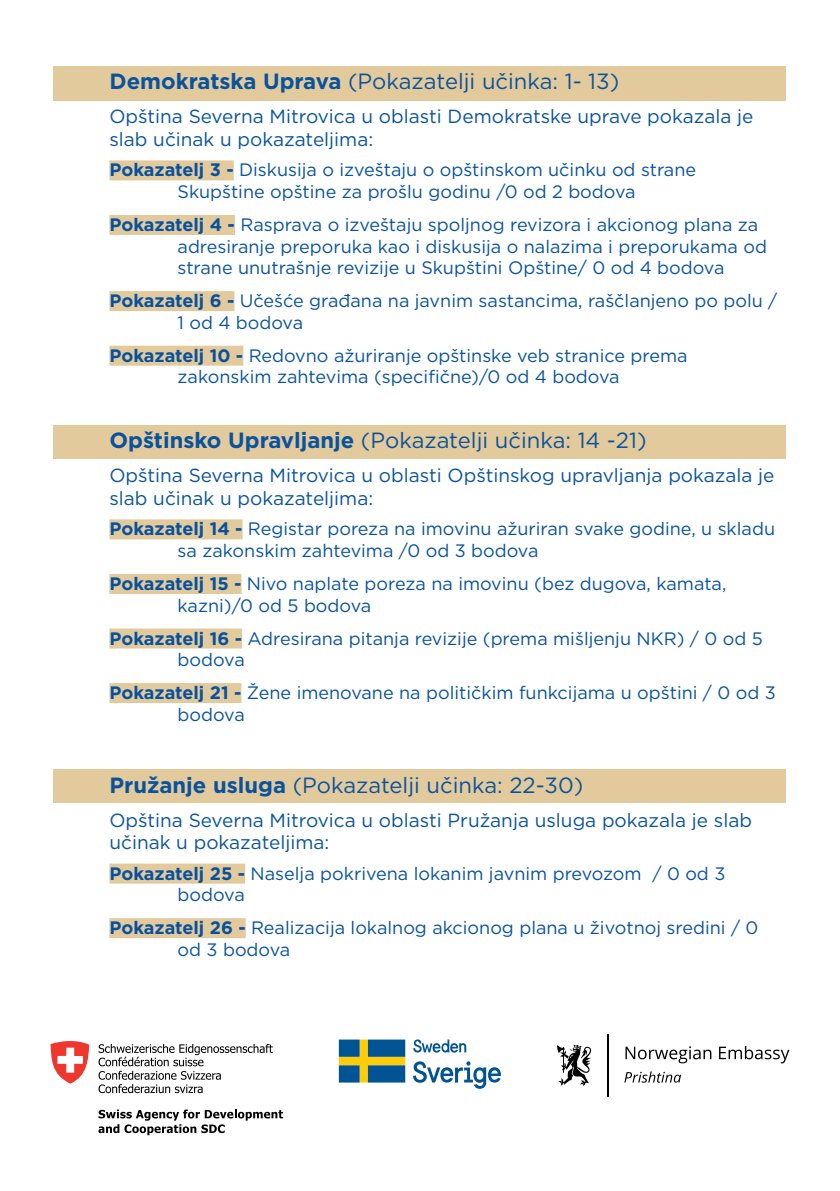
<style>
.page{position:relative;width:840px;height:1191px;background:#fff}
.page>*{position:absolute;margin:0;border:0;box-sizing:border-box;transform-origin:0 0}
.t1{font:22px "Gotham";color:#09539e}
.t2{font:19px/22.8px "Gotham";color:#09539e}
.t3{font:18px/21.6px "Gotham";color:#09539e}
.s1{font-weight:700}
.s2{font-weight:700;color:#0651a0}
</style>
<div class="page">
<div style="left:53px;top:66px;width:731px;height:34px;background:#e3ca9d"></div>
<div style="left:109px;top:160px;width:124px;height:20px;background:#e3ca9d"></div>
<div style="left:109px;top:215px;width:126px;height:20px;background:#e3ca9d"></div>
<div style="left:109px;top:291px;width:125px;height:20px;background:#e3ca9d"></div>
<div style="left:109px;top:346px;width:134px;height:20px;background:#e3ca9d"></div>
<div style="left:53px;top:425px;width:731px;height:33px;background:#e3ca9d"></div>
<div style="left:109px;top:519px;width:133px;height:20px;background:#e3ca9d"></div>
<div style="left:109px;top:574px;width:132px;height:20px;background:#e3ca9d"></div>
<div style="left:109px;top:628px;width:133px;height:20px;background:#e3ca9d"></div>
<div style="left:109px;top:683px;width:132px;height:20px;background:#e3ca9d"></div>
<div style="left:53px;top:769px;width:731px;height:33px;background:#e3ca9d"></div>
<div style="left:109px;top:863px;width:136px;height:20px;background:#e3ca9d"></div>
<div style="left:109px;top:918px;width:136px;height:20px;background:#e3ca9d"></div>
<svg style="left:50px;top:1041px;width:39px;height:42px"></svg>
<svg style="left:98px;top:1044px;width:175px;height:49px"></svg>
<svg style="left:98px;top:1109px;width:185px;height:26px"></svg>
<svg style="left:557px;top:1044px;width:34px;height:42px"></svg>
<hr style="left:607px;top:1034px;width:1px;height:62px;background:#000">
<svg style="left:625px;top:1046px;width:86px;height:17px"></svg>
<svg style="left:719px;top:1045px;width:70px;height:18px"></svg>
<svg style="left:624px;top:1071px;width:56px;height:11px"></svg>
<svg style="left:413px;top:1039px;width:87px;height:49px"></svg>
<svg style="left:338px;top:1039px;width:67px;height:43px;background:#517c70"></svg>
<p class="t1" style="left:109px;top:67px;width:511px"><span class="s1">Demokratska Uprava</span> (Pokazatelji učinka: 1- 13)</p>
<p class="t2" style="left:109px;top:105px;width:645px">Opština Severna Mitrovica u oblasti Demokratske uprave pokazala je slab učinak u pokazateljima:</p>
<p class="t3" style="left:109px;top:159px;width:588px;text-align:center"><span class="s2">Pokazatelj 3 -</span> Diskusija o izveštaju o opštinskom učinku od strane<br>Skupštine opštine za prošlu godinu /0 od 2 bodova</p>
<p class="t3" style="left:177px;top:213px;width:590px;text-indent:-68px"><span class="s2">Pokazatelj 4 -</span> Rasprava o izveštaju spoljnog revizora i akcionog plana za adresiranje preporuka kao i diskusija o nalazima i preporukama od strane unutrašnje revizije u Skupštini Opštine/ 0 od 4 bodova</p>
<p class="t3" style="left:177px;top:289px;width:601px;text-indent:-68px"><span class="s2">Pokazatelj 6 -</span> Učešće građana na javnim sastancima, raščlanjeno po polu /<br>1 od 4 bodova</p>
<p class="t3" style="left:109px;top:344px;width:579px;text-align:center"><span class="s2">Pokazatelj 10 -</span> Redovno ažuriranje opštinske veb stranice prema zakonskim zahtevima (specifične)/0 od 4 bodova</p>
<p class="t1" style="left:109px;top:426px;width:538px"><span class="s1">Opštinsko Upravljanje</span> (Pokazatelji učinka: 14 -21)</p>
<p class="t2" style="left:109px;top:464px;width:666px">Opština Severna Mitrovica u oblasti Opštinskog upravljanja pokazala je slab učinak u pokazateljima:</p>
<p class="t3" style="left:177px;top:518px;width:598px;text-indent:-68px"><span class="s2">Pokazatelj 14 -</span> Registar poreza na imovinu ažuriran svake godine, u skladu sa zakonskim zahtevima /0 od 3 bodova</p>
<p class="t3" style="left:177px;top:572px;width:550px;text-indent:-68px"><span class="s2">Pokazatelj 15 -</span> Nivo naplate poreza na imovinu (bez dugova, kamata, kazni)/0 od 5 bodova</p>
<p class="t3" style="left:177px;top:627px;width:586px;text-indent:-68px"><span class="s2">Pokazatelj 16 -</span> Adresirana pitanja revizije (prema mišljenju NKR) / 0 od 5 bodova</p>
<p class="t3" style="left:177px;top:681px;width:599px;text-indent:-68px"><span class="s2">Pokazatelj 21 -</span> Žene imenovane na političkim funkcijama u opštini / 0 od 3 bodova</p>
<p class="t1" style="left:109px;top:770px;width:475px"><span class="s1">Pružanje usluga</span> (Pokazatelji učinka: 22-30)</p>
<p class="t2" style="left:109px;top:808px;width:643px">Opština Severna Mitrovica u oblasti Pružanja usluga pokazala je slab učinak u pokazateljima:</p>
<p class="t3" style="left:177px;top:862px;width:549px;text-indent:-68px"><span class="s2">Pokazatelj 25 -</span> Naselja pokrivena lokanim javnim prevozom / 0 od 3 bodova</p>
<p class="t3" style="left:177px;top:916px;width:582px;text-indent:-68px"><span class="s2">Pokazatelj 26 -</span> Realizacija lokalnog akcionog plana u životnoj sredini / 0 od 3 bodova</p>
</div>
